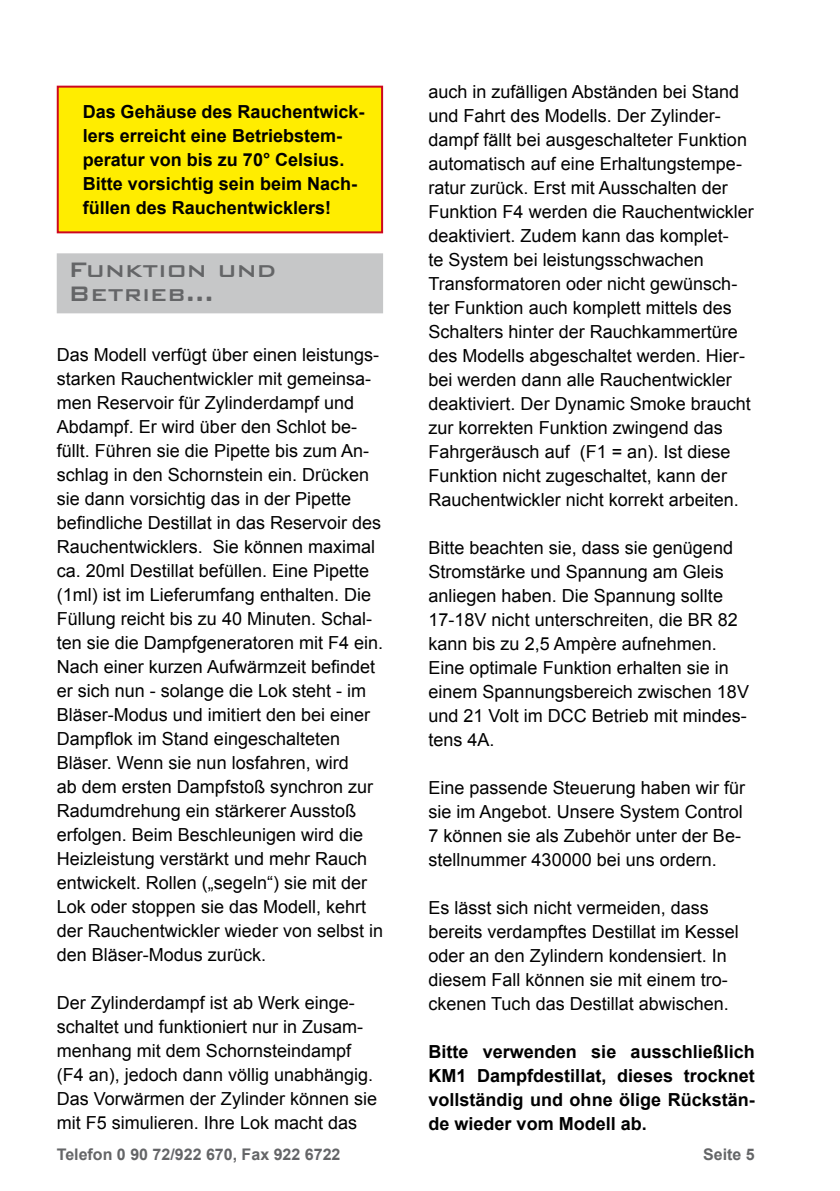
<style>
.page{position:relative;width:840px;height:1191px;background:#fff}
.page>*{position:absolute;margin:0;border:0;box-sizing:border-box;transform-origin:0 0}
.t1{font:500 28px/24px "Bank Gothic BT";color:#646567}
.t2{font:18px/24px "Arial";color:#000}
.t3{font:700 18px/24px "Arial";color:#000;text-align:justify}
.t4{font:700 16px "Arial";color:#646567}
</style>
<div class="page">
<div style="left:57px;top:253px;width:326px;height:60px;background:#c6c7c8"></div>
<div style="left:57px;top:86px;width:326px;height:147px;background:#ffed00;border:2px solid #cd071e"></div>
<p class="t3" style="left:83px;top:100px;width:283px;text-align:left">Das Gehäuse des Rauchentwick&shy;lers erreicht eine Betriebstem&shy;peratur von bis zu 70° Celsius.<br>Bitte vorsichtig sein beim Nach&shy;füllen des Rauchentwicklers!</p>
<h1 class="t1" style="left:68px;top:257px;width:210px">Funktion und<br>Betrieb...</h1>
<p class="t2" style="left:57px;top:343px;width:327px">Das Modell verfügt über einen leistungs&shy;starken Rauchentwickler mit gemeinsa&shy;men Reservoir für Zylinderdampf und Abdampf. Er wird über den Schlot be&shy;füllt. Führen sie die Pipette bis zum An&shy;schlag in den Schornstein ein. Drücken sie dann vorsichtig das in der Pipette befindliche Destillat in das Reservoir des Rauchentwicklers. Sie können maximal ca. 20ml Destillat befüllen. Eine Pipette (1ml) ist im Lieferumfang enthalten. Die Füllung reicht bis zu 40 Minuten. Schal&shy;ten sie die Dampfgeneratoren mit F4 ein.<br>Nach einer kurzen Aufwärmzeit befindet er sich nun - solange die Lok steht - im Bläser-Modus und imitiert den bei einer Dampflok im Stand eingeschalteten Bläser. Wenn sie nun losfahren, wird<br>ab dem ersten Dampfstoß synchron zur Radumdrehung ein stärkerer Ausstoß erfolgen. Beim Beschleunigen wird die Heizleistung verstärkt und mehr Rauch entwickelt. Rollen („segeln“) sie mit der Lok oder stoppen sie das Modell, kehrt der Rauchentwickler wieder von selbst in den Bläser-Modus zurück.</p>
<p class="t2" style="left:57px;top:991px;width:322px">Der Zylinderdampf ist ab Werk einge&shy;schaltet und funktioniert nur in Zusam&shy;menhang mit dem Schornsteindampf (F4 an), jedoch dann völlig unabhängig.<br>Das Vorwärmen der Zylinder können sie mit F5 simulieren. Ihre Lok macht das</p>
<p class="t2" style="left:428px;top:80px;width:327px">auch in zufälligen Abständen bei Stand und Fahrt des Modells. Der Zylinder&shy;dampf fällt bei ausgeschalteter Funktion automatisch auf eine Erhaltungstempe&shy;ratur zurück. Erst mit Ausschalten der Funktion F4 werden die Rauchentwickler deaktiviert. Zudem kann das komplet-<br>te System bei leistungsschwachen Transformatoren oder nicht gewünsch&shy;ter Funktion auch komplett mittels des Schalters hinter der Rauchkammertüre des Modells abgeschaltet werden. Hier&shy;bei werden dann alle Rauchentwickler deaktiviert. Der Dynamic Smoke braucht zur korrekten Funktion zwingend das Fahrgeräusch auf (F1 = an). Ist diese Funktion nicht zugeschaltet, kann der Rauchentwickler nicht korrekt arbeiten.</p>
<p class="t2" style="left:428px;top:536px;width:322px">Bitte beachten sie, dass sie genügend Stromstärke und Spannung am Gleis anliegen haben. Die Spannung sollte 17-18V nicht unterschreiten, die BR 82 kann bis zu 2,5 Ampère aufnehmen.<br>Eine optimale Funktion erhalten sie in einem Spannungsbereich zwischen 18V und 21 Volt im DCC Betrieb mit mindes&shy;tens 4A.</p>
<p class="t2" style="left:428px;top:776px;width:318px">Eine passende Steuerung haben wir für sie im Angebot. Unsere System Control 7 können sie als Zubehör unter der Be&shy;stellnummer 430000 bei uns ordern.</p>
<p class="t2" style="left:428px;top:896px;width:312px">Es lässt sich nicht vermeiden, dass bereits verdampftes Destillat im Kessel oder an den Zylindern kondensiert. In diesem Fall können sie mit einem tro&shy;ckenen Tuch das Destillat abwischen.</p>
<p class="t3" style="left:428px;top:1040px;width:327px">Bitte verwenden sie ausschließlich KM1 Dampfdestillat, dieses trocknet vollständig und ohne ölige Rückstän&shy;de wieder vom Modell ab.</p>
<p class="t4" style="left:57px;top:1143px;width:285px">Telefon 0 90 72/922 670, Fax 922 6722</p>
<p class="t4" style="left:702px;top:1143px;width:53px">Seite 5</p>
</div>
